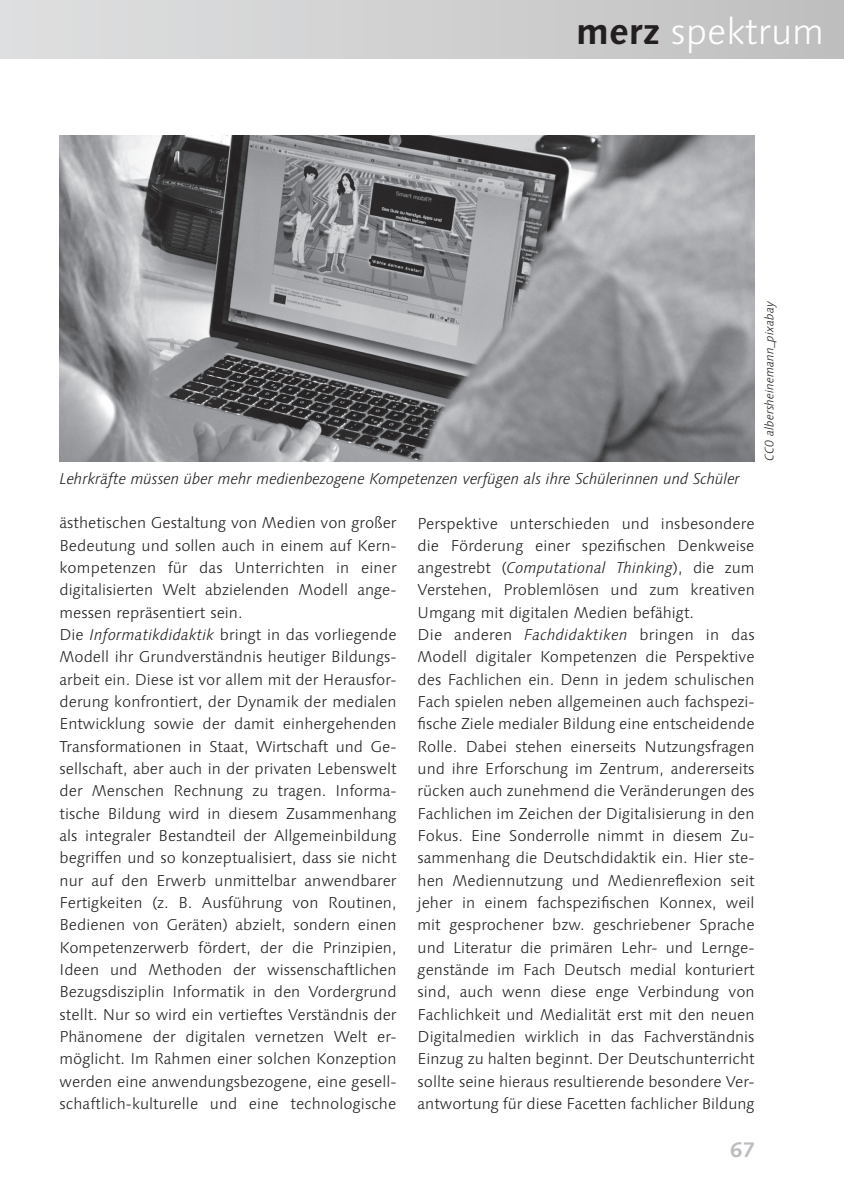
<style>
.page{position:relative;width:844px;height:1191px;background:#fff}
.page>*{position:absolute;margin:0;border:0;box-sizing:border-box;transform-origin:0 0}
.t1{font:300 36.75px "Linotype Syntax";color:#fff}
.t2{font:700 21px "Linotype Syntax";color:#bcbdc0}
.t3{font:300 15.75px/22.4px "Linotype Syntax";color:#231f20}
.t4{font:italic 300 15.75px "Linotype Syntax";letter-spacing:-.015em;color:#231f20}
.t5{font:italic 300 12.25px "Linotype Syntax";color:#231f20}
.s1{font-weight:700;color:#231f20}
.s2{font-style:italic}
</style>
<div class="page">
<div style="left:0;top:0;width:843px;height:59px;background:linear-gradient(to right,#dfe0e1,#c0c0c0)"></div>
<img style="left:60px;top:135px;width:694px;height:326px">
<h1 class="t1" style="left:576px;top:10px;width:249px"><span class="s1">merz</span> spektrum</h1>
<p class="t4" style="left:60px;top:469px;width:682px">Lehrkräfte müssen über mehr medienbezogene Kompetenzen verfügen als ihre Schülerinnen und Schüler</p>
<p class="t5" style="left:762px;top:461px;width:161px;rotate:-90deg">CC0 albersheinemann_pixabay</p>
<p class="t3" style="left:60px;top:512px;width:338px">ästhetischen Gestaltung von Medien von großer Bedeutung und sollen auch in einem auf Kern&shy;kompetenzen für das Unterrichten in einer digitalisierten Welt abzielenden Modell ange&shy;messen repräsentiert sein.<br>Die <span class="s2">Informatikdidaktik</span> bringt in das vorliegende Modell ihr Grundverständnis heutiger Bildungs&shy;arbeit ein. Diese ist vor allem mit der Herausfor&shy;derung konfrontiert, der Dynamik der medialen Entwicklung sowie der damit einhergehenden Transformationen in Staat, Wirtschaft und Ge&shy;sellschaft, aber auch in der privaten Lebenswelt der Menschen Rechnung zu tragen. Informa&shy;tische Bildung wird in diesem Zusammenhang als integraler Bestandteil der Allgemeinbildung begriffen und so konzeptualisiert, dass sie nicht nur auf den Erwerb unmittelbar anwendbarer Fertigkeiten (z. B. Ausführung von Routinen, Bedienen von Geräten) abzielt, sondern einen Kompetenzerwerb fördert, der die Prinzipien, Ideen und Methoden der wissenschaftlichen Bezugsdisziplin Informatik in den Vordergrund stellt. Nur so wird ein vertieftes Verständnis der Phänomene der digitalen vernetzen Welt er&shy;möglicht. Im Rahmen einer solchen Konzeption werden eine anwendungsbezogene, eine gesell&shy;schaftlich-kulturelle und eine technologische</p>
<p class="t3" style="left:417px;top:512px;width:338px">Perspektive unterschieden und insbesondere die Förderung einer spezifischen Denkweise angestrebt (<span class="s2">Computational Thinking</span>), die zum Verstehen, Problemlösen und zum kreativen Umgang mit digitalen Medien befähigt.<br>Die anderen <span class="s2">Fachdidaktiken</span> bringen in das Modell digitaler Kompetenzen die Perspektive des Fachlichen ein. Denn in jedem schulischen Fach spielen neben allgemeinen auch fachspezi&shy;fische Ziele medialer Bildung eine entscheidende Rolle. Dabei stehen einerseits Nutzungsfragen und ihre Erforschung im Zentrum, andererseits rücken auch zunehmend die Veränderungen des Fachlichen im Zeichen der Digitalisierung in den Fokus. Eine Sonderrolle nimmt in diesem Zu&shy;sammenhang die Deutschdidaktik ein. Hier ste&shy;hen Mediennutzung und Medienreflexion seit jeher in einem fachspezifischen Konnex, weil mit gesprochener bzw. geschriebener Sprache und Literatur die primären Lehr- und Lernge&shy;genstände im Fach Deutsch medial konturiert sind, auch wenn diese enge Verbindung von Fachlichkeit und Medialität erst mit den neuen Digitalmedien wirklich in das Fachverständnis Einzug zu halten beginnt. Der Deutschunterricht sollte seine hieraus resultierende besondere Ver&shy;antwortung für diese Facetten fachlicher Bildung</p>
<h2 class="t2" style="left:730px;top:1136px;width:26px">67</h2>
</div>
